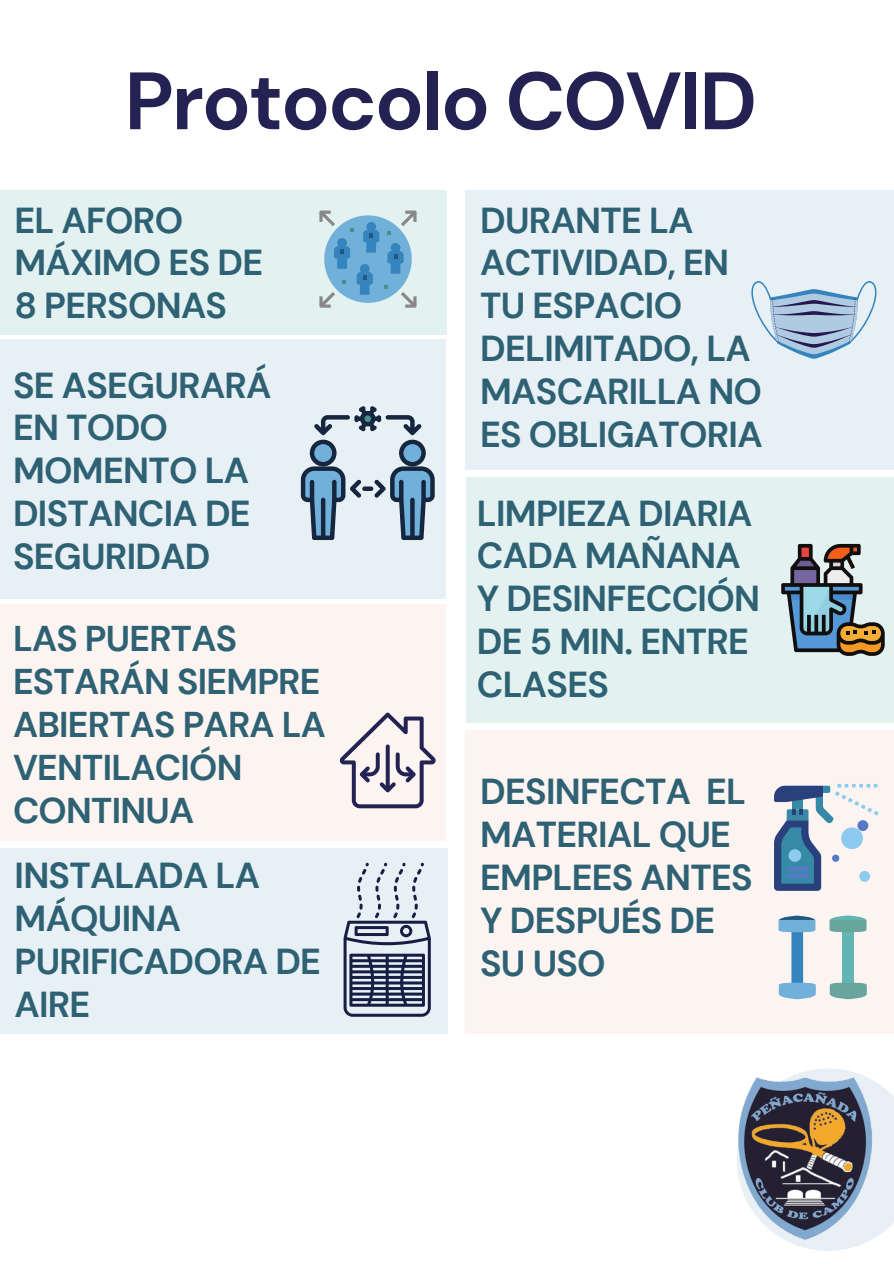
<style>
.page{position:relative;width:894px;height:1264px;background:#fff}
.page>*{position:absolute;margin:0;border:0;box-sizing:border-box;transform-origin:0 0}
.t1{font:700 81px "DM Sans";letter-spacing:-.025em;color:#232253}
.t2{font:700 36px/42.8px "DM Sans";letter-spacing:-.02em;color:#2e6173}
.t3{font:700 35.7px/42.8px "DM Sans";letter-spacing:-.02em;color:#2e6173}
</style>
<div class="page">
<div style="left:465px;top:190px;width:428px;height:279px;background:#e7f0f4"></div>
<div style="left:0;top:339px;width:445px;height:259px;background:#e7f0f4"></div>
<div style="left:0;top:604px;width:445px;height:236px;background:#fcf4f1"></div>
<div style="left:0;top:190px;width:447px;height:144px;background:#e3f2f1"></div>
<div style="left:0;top:848px;width:447px;height:186px;background:#e7f0f4"></div>
<svg style="left:301px;top:406px;width:133px;height:134px"></svg>
<svg style="left:319px;top:210px;width:97px;height:98px"></svg>
<svg style="left:701px;top:1033px;width:192px;height:218px"></svg>
<img style="left:735px;top:1075px;width:139px;height:168px">
<div style="left:465px;top:477px;width:428px;height:245px;background:#e3f2f1"></div>
<svg style="left:343px;top:862px;width:87px;height:154px"></svg>
<svg style="left:751px;top:281px;width:125px;height:78px"></svg>
<svg style="left:340px;top:712px;width:95px;height:96px"></svg>
<div style="left:465px;top:730px;width:428px;height:303px;background:#fcf4f1"></div>
<svg style="left:774px;top:784px;width:104px;height:106px"></svg>
<div style="left:791px;top:928px;width:11px;height:57px;background:#3584be"></div>
<svg style="left:778px;top:982px;width:37px;height:17px"></svg>
<svg style="left:778px;top:915px;width:37px;height:17px"></svg>
<div style="left:842px;top:928px;width:11px;height:57px;background:#61b6b3"></div>
<svg style="left:829px;top:982px;width:37px;height:17px"></svg>
<svg style="left:829px;top:915px;width:37px;height:17px"></svg>
<svg style="left:781px;top:544px;width:103px;height:111px"></svg>
<p class="t1" style="left:124px;top:49px;width:633px">Protocolo COVID</p>
<p class="t2" style="left:14px;top:199px;width:250px">EL AFORO<br>MÁXIMO ES DE<br>8 PERSONAS</p>
<p class="t2" style="left:13px;top:364px;width:260px">SE ASEGURARÁ<br>EN TODO<br>MOMENTO LA</p>
<p class="t2" style="left:13px;top:492px;width:239px">DISTANCIA DE<br>SEGURIDAD</p>
<p class="t3" style="left:13px;top:617px;width:314px">LAS PUERTAS<br>ESTARÁN SIEMPRE<br>ABIERTAS PARA LA<br>VENTILACIÓN<br>CONTINUA</p>
<p class="t2" style="left:15px;top:854px;width:308px">INSTALADA LA<br>MÁQUINA<br>PURIFICADORA DE<br>AIRE</p>
<p class="t2" style="left:480px;top:199px;width:284px">DURANTE LA<br>ACTIVIDAD, EN<br>TU ESPACIO<br>DELIMITADO, LA<br>MASCARILLA NO<br>ES OBLIGATORIA</p>
<p class="t2" style="left:477px;top:492px;width:284px">LIMPIEZA DIARIA<br>CADA MAÑANA<br>Y DESINFECCIÓN<br>DE 5 MIN. ENTRE<br>CLASES</p>
<p class="t2" style="left:480px;top:770px;width:274px">DESINFECTA EL<br>MATERIAL QUE<br>EMPLEES ANTES<br>Y DESPUÉS DE<br>SU USO</p>
</div>
